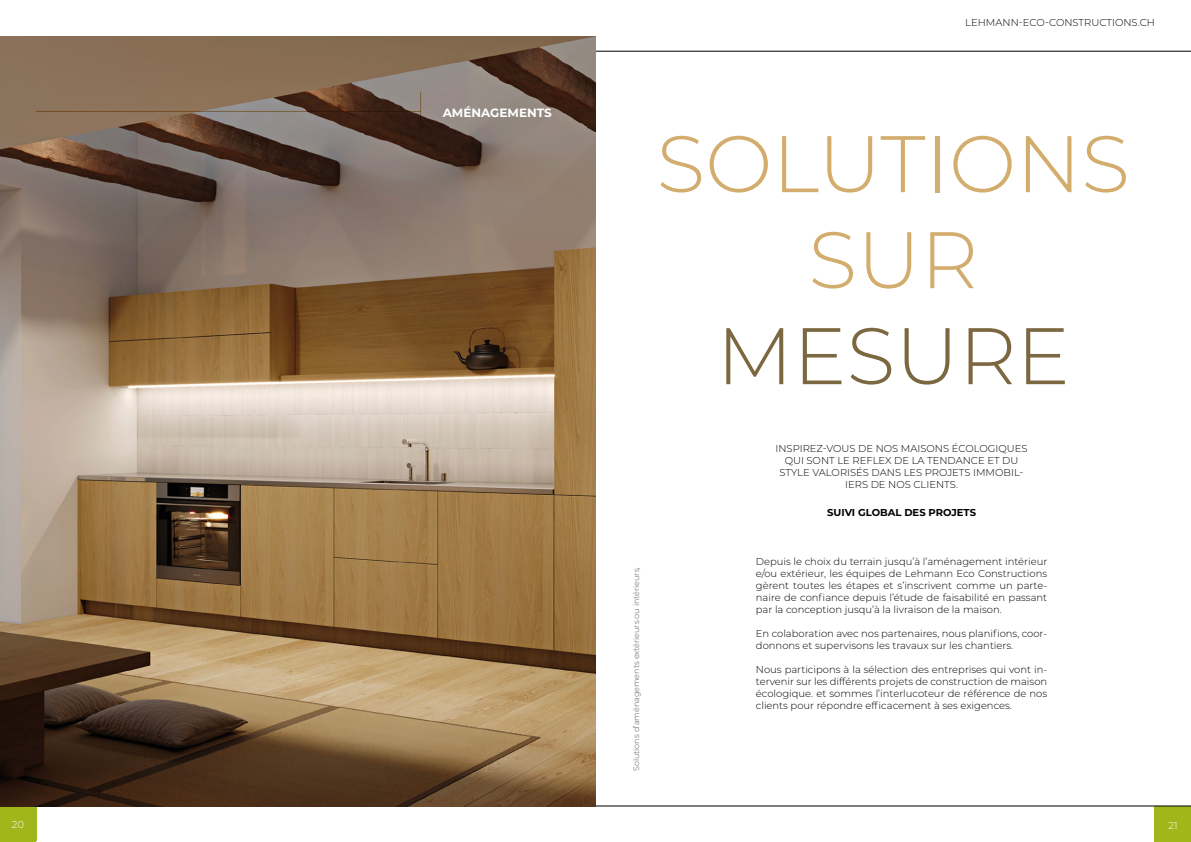
<style>
.page{position:relative;width:1191px;height:842px;background:#fff}
.page>*{position:absolute;margin:0;border:0;box-sizing:border-box;transform-origin:0 0}
.t1{font:300 80px/96px "Montserrat";color:#d3ad6d;text-align:center}
.t2{font:300 80px "Montserrat";color:#7b6740}
.t3{font:700 12px "Montserrat";color:#fff}
.t4{font:300 10px/12px "Montserrat";color:#000;text-align:justify}
.t5{font:700 10px "Montserrat";color:#000}
.t6{font:300 10px "Montserrat";color:#fff}
.t7{font:300 8px "Montserrat";color:#565655}
</style>
<div class="page">
<div style="left:1155px;top:806px;width:36px;height:36px;background:#a0b71b"></div>
<hr style="left:0;top:806px;width:1191px;height:1px;background:#000">
<hr style="left:0;top:51px;width:1191px;height:1px;background:#000">
<div style="left:0;top:806px;width:36px;height:36px;background:#a0b71b"></div>
<img style="left:0;top:36px;width:595px;height:770px">
<hr style="left:36px;top:111px;width:385px;height:1px;background:#d3ad6d">
<hr style="left:420px;top:92px;width:1px;height:38px;background:#d3ad6d">
<p class="t6" style="left:12px;top:818px;width:14px">20</p>
<p class="t3" style="left:443px;top:104px;width:110px">AMÉNAGEMENTS</p>
<p class="t4" style="left:965px;top:16px;width:191px">LEHMANN-ECO-CONSTRUCTIONS.CH</p>
<h1 class="t1" style="left:656px;top:113px;width:475px">SOLUTIONS<br>SUR</h1>
<h1 class="t2" style="left:716px;top:301px;width:355px">MESURE</h1>
<p class="t7" style="left:631px;top:771px;width:206px;rotate:-90deg">Solutions d’aménagements extérieurs ou intérieurs,</p>
<p class="t4" style="left:775px;top:442px;width:254px;text-align:center">INSPIREZ-VOUS DE NOS MAISONS ÉCOLOGIQUES QUI SONT LE REFLEX DE LA TENDANCE ET DU STYLE VALORISÉS DANS LES PROJETS IMMOBIL-IERS DE NOS CLIENTS.</p>
<p class="t5" style="left:827px;top:505px;width:150px">SUIVI GLOBAL DES PROJETS</p>
<p class="t4" style="left:756px;top:556px;width:293px">Depuis le choix du terrain jusqu’à l’aménagement intérieur e/ou extérieur, les équipes de Lehmann Eco Constructions gèrent toutes les étapes et s’inscrivent comme un parte&shy;naire de confiance depuis l’étude de faisabilité en passant par la conception jusqu’à la livraison de la maison.</p>
<p class="t4" style="left:756px;top:628px;width:293px">En colaboration avec nos partenaires, nous planifions, coor&shy;donnons et supervisons les travaux sur les chantiers.</p>
<p class="t4" style="left:756px;top:664px;width:293px">Nous participons à la sélection des entreprises qui vont in&shy;tervenir sur les différents projets de construction de maison écologique. et sommes l’interlucoteur de référence de nos clients pour répondre efficacement à ses exigences.</p>
<p class="t6" style="left:1168px;top:819px;width:11px">21</p>
</div>
